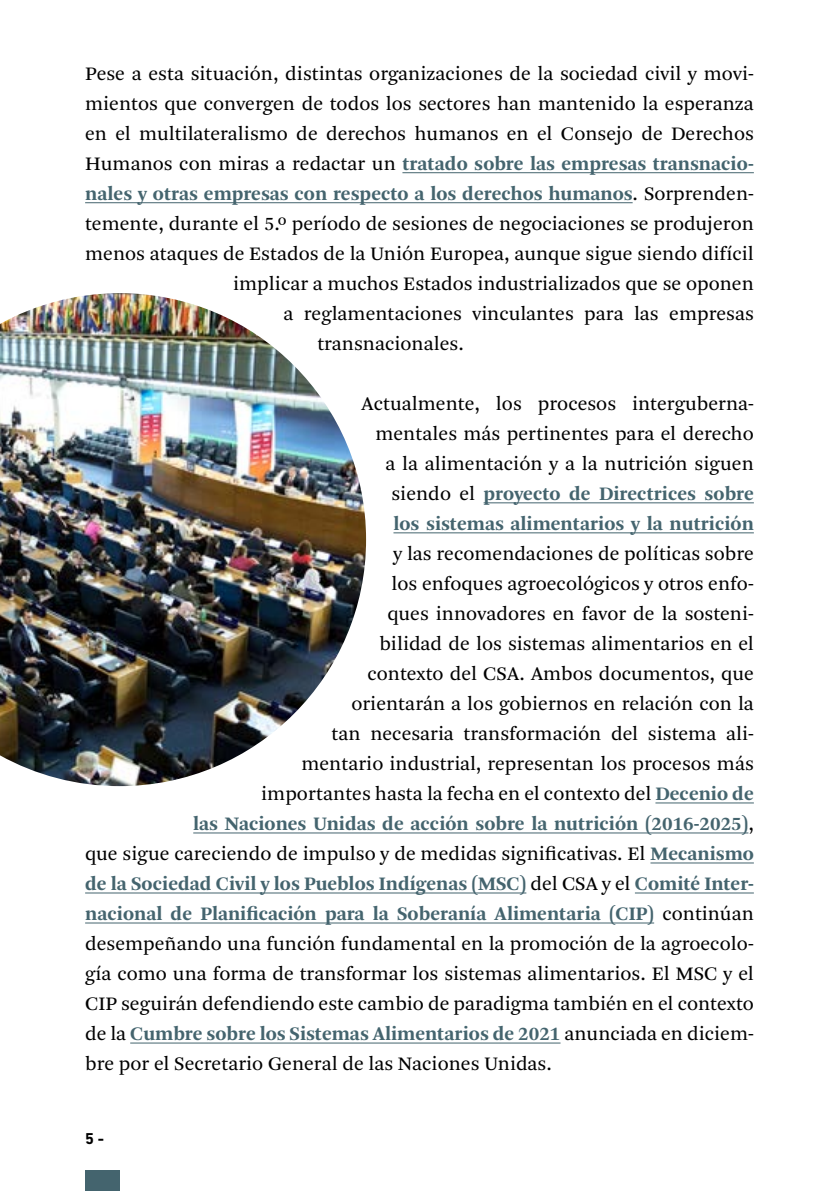
<style>
.page{position:relative;width:840px;height:1191px;background:#fff}
.page>*{position:absolute;margin:0;border:0;box-sizing:border-box;transform-origin:0 0}
._02_Txt_Base_ESP{font:20px "Arnhem Pro Blond";color:#000}
._02_Txt_Base_ESP-2{font:700 20px "Arnhem Pro";color:#44646e}
.t1{font:700 16px "DIN Next LT Pro";color:#000}
.s1{font-family:"Arnhem Pro Blond";font-weight:400;color:#000}
.s2{font-family:"Arnhem Pro";font-weight:700;color:#44646e}
</style>
<div class="page">
<img style="left:0;top:293px;width:366px;height:493px">
<div style="left:85px;top:1170px;width:34px;height:21px;background:#44646e"></div>
<hr style="left:402px;top:172px;width:351px;height:1px;background:#44646e">
<hr style="left:85px;top:202px;width:547px;height:1px;background:#44646e">
<hr style="left:483px;top:502px;width:270px;height:1px;background:#44646e">
<hr style="left:393px;top:532px;width:360px;height:1px;background:#44646e">
<hr style="left:655px;top:802px;width:98px;height:1px;background:#44646e">
<hr style="left:193px;top:832px;width:555px;height:1px;background:#44646e">
<hr style="left:650px;top:862px;width:103px;height:1px;background:#44646e">
<hr style="left:85px;top:892px;width:441px;height:1px;background:#44646e">
<hr style="left:634px;top:892px;width:119px;height:1px;background:#44646e">
<hr style="left:85px;top:922px;width:568px;height:1px;background:#44646e">
<hr style="left:130px;top:1042px;width:430px;height:1px;background:#44646e">
<p class="_02_Txt_Base_ESP" style="left:85px;top:61px;width:670px">Pese a esta situación, distintas organizaciones de la sociedad civil y movi-</p>
<p class="_02_Txt_Base_ESP" style="left:85px;top:91px;width:670px">mientos que convergen de todos los sectores han mantenido la esperanza</p>
<p class="_02_Txt_Base_ESP" style="left:85px;top:121px;width:670px">en el multilateralismo de derechos humanos en el Consejo de Derechos</p>
<p class="_02_Txt_Base_ESP-2" style="left:85px;top:151px;width:670px"><span class="s1">Humanos con miras a redactar un</span> tratado sobre las empresas transnacio-</p>
<p class="_02_Txt_Base_ESP-2" style="left:85px;top:181px;width:670px">nales y otras empresas con respecto a los derechos humanos<span class="s1">. Sorprenden-</span></p>
<p class="_02_Txt_Base_ESP" style="left:85px;top:211px;width:670px">temente, durante el 5.º período de sesiones de negociaciones se produjeron</p>
<p class="_02_Txt_Base_ESP" style="left:85px;top:241px;width:670px">menos ataques de Estados de la Unión Europea, aunque sigue siendo difícil</p>
<p class="_02_Txt_Base_ESP" style="left:233px;top:271px;width:521px">implicar a muchos Estados industrializados que se oponen</p>
<p class="_02_Txt_Base_ESP" style="left:283px;top:301px;width:472px">a reglamentaciones vinculantes para las empresas</p>
<p class="_02_Txt_Base_ESP" style="left:317px;top:331px;width:148px">transnacionales.</p>
<p class="_02_Txt_Base_ESP" style="left:361px;top:391px;width:394px">Actualmente, los procesos interguberna-</p>
<p class="_02_Txt_Base_ESP" style="left:375px;top:421px;width:380px">mentales más pertinentes para el derecho</p>
<p class="_02_Txt_Base_ESP" style="left:385px;top:451px;width:370px">a la alimentación y a la nutrición siguen</p>
<p class="_02_Txt_Base_ESP-2" style="left:391px;top:481px;width:363px"><span class="s1">siendo el</span> proyecto de Directrices sobre</p>
<p class="_02_Txt_Base_ESP-2" style="left:393px;top:511px;width:362px">los sistemas alimentarios y la nutrición</p>
<p class="_02_Txt_Base_ESP" style="left:393px;top:541px;width:362px">y las recomendaciones de políticas sobre</p>
<p class="_02_Txt_Base_ESP" style="left:391px;top:571px;width:364px">los enfoques agroecológicos y otros enfo-</p>
<p class="_02_Txt_Base_ESP" style="left:387px;top:601px;width:368px">ques innovadores en favor de la sosteni-</p>
<p class="_02_Txt_Base_ESP" style="left:379px;top:631px;width:375px">bilidad de los sistemas alimentarios en el</p>
<p class="_02_Txt_Base_ESP" style="left:367px;top:661px;width:388px">contexto del CSA. Ambos documentos, que</p>
<p class="_02_Txt_Base_ESP" style="left:351px;top:691px;width:403px">orientarán a los gobiernos en relación con la</p>
<p class="_02_Txt_Base_ESP" style="left:331px;top:721px;width:424px">tan necesaria transformación del sistema ali-</p>
<p class="_02_Txt_Base_ESP" style="left:301px;top:751px;width:454px">mentario industrial, representan los procesos más</p>
<p class="_02_Txt_Base_ESP" style="left:261px;top:781px;width:493px">importantes hasta la fecha en el contexto del <span class="s2">Decenio de</span></p>
<p class="_02_Txt_Base_ESP-2" style="left:193px;top:811px;width:562px">las Naciones Unidas de acción sobre la nutrición (2016-2025)<span class="s1">,</span></p>
<p class="_02_Txt_Base_ESP" style="left:85px;top:841px;width:670px">que sigue careciendo de impulso y de medidas significativas. El <span class="s2">Mecanismo</span></p>
<p class="_02_Txt_Base_ESP-2" style="left:85px;top:871px;width:670px">de la Sociedad Civil y los Pueblos Indígenas (MSC) <span class="s1">del CSA y el</span> Comité Inter-</p>
<p class="_02_Txt_Base_ESP-2" style="left:85px;top:901px;width:670px">nacional de Planificación para la Soberanía Alimentaria (CIP) <span class="s1">continúan</span></p>
<p class="_02_Txt_Base_ESP" style="left:85px;top:931px;width:670px">desempeñando una función fundamental en la promoción de la agroecolo-</p>
<p class="_02_Txt_Base_ESP" style="left:85px;top:961px;width:670px">gía como una forma de transformar los sistemas alimentarios. El MSC y el</p>
<p class="_02_Txt_Base_ESP" style="left:85px;top:991px;width:670px">CIP seguirán defendiendo este cambio de paradigma también en el contexto</p>
<p class="_02_Txt_Base_ESP-2" style="left:85px;top:1021px;width:670px"><span class="s1">de la</span> Cumbre sobre los Sistemas Alimentarios de 2021 <span class="s1">anunciada en diciem-</span></p>
<p class="_02_Txt_Base_ESP" style="left:85px;top:1051px;width:468px">bre por el Secretario General de las Naciones Unidas.</p>
<p class="t1" style="left:85px;top:1129px;width:20px">5 -</p>
</div>
